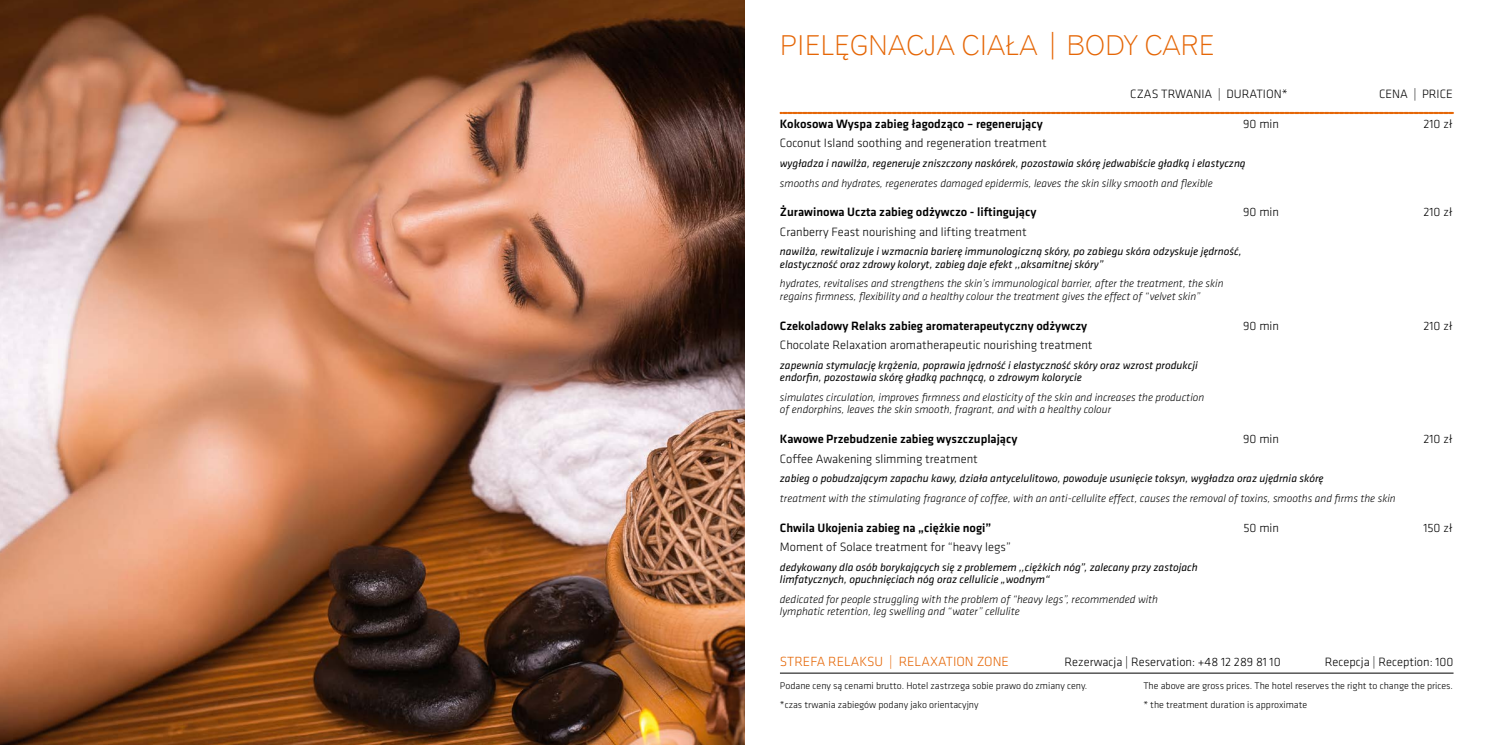
<style>
.page{position:relative;width:1489px;height:745px;background:#fff}
.page>*{position:absolute;margin:0;border:0;box-sizing:border-box;transform-origin:0 0}
.t1{font:27.5px "Gothic 720 Lt EU";color:#e56606}
.t2{font:300 13.75px "Klavika";color:#e56606}
.t3{font:300 12.5px "Klavika";color:#000}
.t4{font:500 12.5px "Klavika";color:#000}
.t5{font:italic 300 11.25px/12.5px "Klavika";color:#000}
.t6{font:italic 11.25px/12.5px "Klavika";color:#000}
.t7{font:300 10px/19.1px "Klavika";color:#000}
</style>
<div class="page">
<img style="left:0;top:0;width:744px;height:744px">
<svg style="left:779px;top:112px;width:674px;height:2px"></svg>
<hr style="left:780px;top:672px;width:673px;height:1px;background:#000">
<h1 class="t1" style="left:780px;top:29px;width:436px">PIELĘGNACJA CIAŁA | BODY CARE</h1>
<p class="t3" style="left:1130px;top:87px;width:159px">CZAS TRWANIA | DURATION*</p>
<p class="t3" style="left:1378px;top:87px;width:75px">CENA | PRICE</p>
<p class="t4" style="left:780px;top:117px;width:264px">Kokosowa Wyspa zabieg łagodząco – regenerujący</p>
<p class="t3" style="left:1243px;top:117px;width:37px">90 min</p>
<p class="t3" style="left:1423px;top:117px;width:31px">210 zł</p>
<p class="t3" style="left:780px;top:136px;width:268px">Coconut Island soothing and regeneration treatment</p>
<p class="t6" style="left:780px;top:157px;width:467px">wygładza i nawilża, regeneruje zniszczony naskórek, pozostawia skórę jedwabiście gładką i elastyczną</p>
<p class="t5" style="left:780px;top:177px;width:434px">smooths and hydrates, regenerates damaged epidermis, leaves the skin silky smooth and flexible</p>
<p class="t4" style="left:780px;top:205px;width:258px">Żurawinowa Uczta zabieg odżywczo - liftingujący</p>
<p class="t3" style="left:1243px;top:205px;width:37px">90 min</p>
<p class="t3" style="left:1423px;top:205px;width:31px">210 zł</p>
<p class="t3" style="left:780px;top:225px;width:248px">Cranberry Feast nourishing and lifting treatment</p>
<p class="t6" style="left:780px;top:245px;width:463px">nawilża, rewitalizuje i wzmacnia barierę immunologiczną skóry, po zabiegu skóra odzyskuje jędrność, elastyczność oraz zdrowy koloryt, zabieg daje efekt ,,aksamitnej skóry”</p>
<p class="t5" style="left:780px;top:277px;width:445px">hydrates, revitalises and strengthens the skin’s immunological barrier, after the treatment, the skin regains firmness, flexibility and a healthy colour the treatment gives the effect of “velvet skin”</p>
<p class="t4" style="left:780px;top:318px;width:309px">Czekoladowy Relaks zabieg aromaterapeutyczny odżywczy</p>
<p class="t3" style="left:1243px;top:318px;width:37px">90 min</p>
<p class="t3" style="left:1423px;top:318px;width:31px">210 zł</p>
<p class="t3" style="left:780px;top:338px;width:314px">Chocolate Relaxation aromatherapeutic nourishing treatment</p>
<p class="t6" style="left:780px;top:359px;width:419px">zapewnia stymulację krążenia, poprawia jędrność i elastyczność skóry oraz wzrost produkcji endorfin, pozostawia skórę gładką pachnącą, o zdrowym kolorycie</p>
<p class="t5" style="left:780px;top:391px;width:426px">simulates circulation, improves firmness and elasticity of the skin and increases the production of endorphins, leaves the skin smooth, fragrant, and with a healthy colour</p>
<p class="t4" style="left:780px;top:432px;width:239px">Kawowe Przebudzenie zabieg wyszczuplający</p>
<p class="t3" style="left:1243px;top:432px;width:37px">90 min</p>
<p class="t3" style="left:1423px;top:432px;width:31px">210 zł</p>
<p class="t3" style="left:780px;top:451px;width:199px">Coffee Awakening slimming treatment</p>
<p class="t6" style="left:780px;top:472px;width:545px">zabieg o pobudzającym zapachu kawy, działa antycelulitowo, powoduje usunięcie toksyn, wygładza oraz ujędrnia skórę</p>
<p class="t5" style="left:780px;top:492px;width:617px">treatment with the stimulating fragrance of coffee, with an anti-cellulite effect, causes the removal of toxins, smooths and firms the skin</p>
<p class="t4" style="left:780px;top:520px;width:213px">Chwila Ukojenia zabieg na „ciężkie nogi”</p>
<p class="t3" style="left:1243px;top:520px;width:37px">50 min</p>
<p class="t3" style="left:1423px;top:520px;width:31px">150 zł</p>
<p class="t3" style="left:780px;top:540px;width:232px">Moment of Solace treatment for “heavy legs”</p>
<p class="t6" style="left:780px;top:560px;width:419px">dedykowany dla osób borykających się z problemem ,,ciężkich nóg”, zalecany przy zastojach limfatycznych, opuchnięciach nóg oraz cellulicie „wodnym“</p>
<p class="t5" style="left:780px;top:592px;width:379px">dedicated for people struggling with the problem of “heavy legs”, recommended with lymphatic retention, leg swelling and “water” cellulite</p>
<p class="t2" style="left:780px;top:653px;width:230px">STREFA RELAKSU | RELAXATION ZONE</p>
<p class="t3" style="left:1064px;top:654px;width:218px">Rezerwacja | Reservation: +48 12 289 81 10</p>
<p class="t3" style="left:1324px;top:654px;width:130px">Recepcja | Reception: 100</p>
<p class="t7" style="left:780px;top:676px;width:309px">Podane ceny są cenami brutto. Hotel zastrzega sobie prawo do zmiany ceny. *czas trwania zabiegów podany jako orientacyjny</p>
<p class="t7" style="left:1143px;top:676px;width:311px">The above are gross prices. The hotel reserves the right to change the prices. * the treatment duration is approximate</p>
</div>
